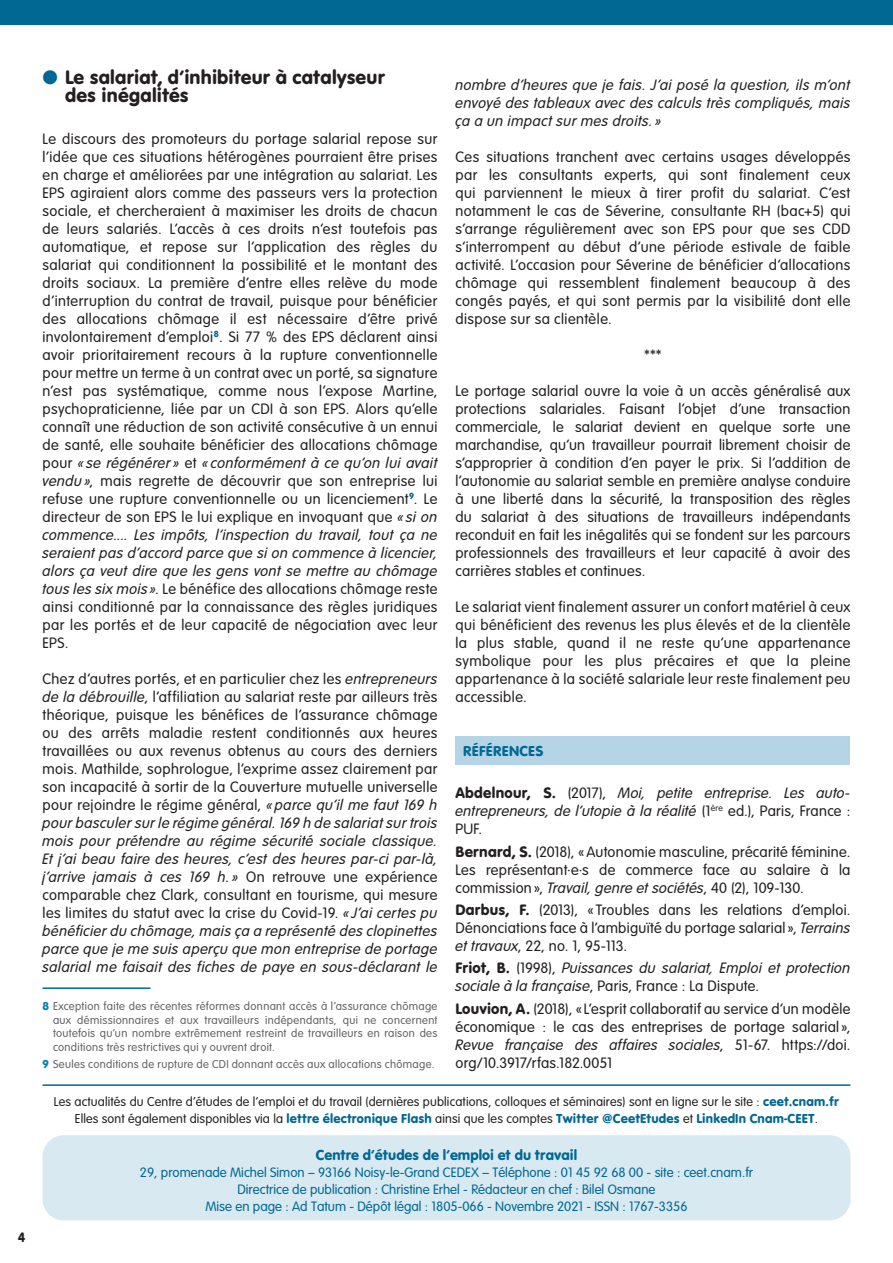
<style>
.page{position:relative;width:893px;height:1263px;background:#fff}
.page>*{position:absolute;margin:0;border:0;box-sizing:border-box;transform-origin:0 0}
.t1{font:20.25px/18px "VAG Rundschrift D Regular";letter-spacing:.005em;color:#231f20}
.t2{font:15.75px/18px "VAG Rundschrift D Light";letter-spacing:.02em;color:#231f20;text-align:justify}
.t3{font:italic 15.75px/18px "VAG Rundschrift D Light";letter-spacing:.02em;color:#231f20;text-align:justify}
.t4{font:15px "VAG Rundschrift D Regular";color:#006893}
.t5{font:14.25px "VAG Rundschrift D Light";color:#006893}
.t6{font:14.25px "VAG Rundschrift D Regular";color:#231f20}
.t7{font:13.5px "VAG Rundschrift D Light";letter-spacing:.01em;color:#231f20}
.t8{font:13.5px "VAG Rundschrift D Regular";letter-spacing:.01em;color:#006893}
.t9{font:12px/13.5px "VAG Rundschrift D Light";letter-spacing:.03em;color:#636366;text-align:justify}
.s1{color:#006893}
.s2{font-style:italic}
.s3{font-family:"VAG Rundschrift D Regular";color:#0183ab}
.s4{font-family:"VAG Rundschrift D Regular";font-style:normal}
.s5{font-style:normal}
.s6{font-family:"VAG Rundschrift D Regular"}
.s7{font-family:"VAG Rundschrift D Regular";color:#006893}
.s8{font-family:"VAG Rundschrift D Light";color:#231f20}
</style>
<div class="page">
<hr style="left:43px;top:987px;width:108px;height:2px;background:#006893">
<div style="left:455px;top:736px;width:395px;height:28px;background:#b5d4e5"></div>
<div style="left:0;top:0;width:893px;height:24px;background:#006893"></div>
<div style="left:43px;top:1135px;width:807px;height:85px;background:#d8e9f1;border-radius:21px"></div>
<hr style="left:43px;top:1084px;width:807px;height:2px;background:#006893">
<p class="t6" style="left:18px;top:1225px;width:9px">4</p>
<p class="t1" style="left:65px;top:65px;width:322px;text-indent:-23px"><span class="s1">●</span> Le salariat, d’inhibiteur à catalyseur des inégalités</p>
<p class="t2" style="left:43px;top:129px;width:396px">Le discours des promoteurs du portage salarial repose sur l’idée que ces situations hétérogènes pourraient être prises en charge et améliorées par une intégration au salariat. Les EPS agiraient alors comme des passeurs vers la protection sociale, et chercheraient à maximiser les droits de chacun de leurs salariés. L’accès à ces droits n’est toutefois pas automatique, et repose sur l’application des règles du salariat qui conditionnent la possibilité et le montant des droits sociaux. La première d’entre elles relève du mode d’interruption du contrat de travail, puisque pour bénéficier des allocations chômage il est nécessaire d’être privé involontairement d’emploi<sup>8</sup>. Si 77 % des EPS déclarent ainsi avoir prioritairement recours à la rupture conventionnelle pour mettre un terme à un contrat avec un porté, sa signature n’est pas systématique, comme nous l’expose Martine, psychopraticienne, liée par un CDI à son EPS. Alors qu’elle connaît une réduction de son activité consécutive à un ennui de santé, elle souhaite bénéficier des allocations chômage pour <span class="s2">« se régénérer»</span> et <span class="s2">« conformément à ce qu’on lui avait vendu »</span>, mais regrette de découvrir que son entreprise lui refuse une rupture conventionnelle ou un licenciement<sup>9</sup>. Le directeur de son EPS le lui explique en invoquant que <span class="s2">« si on commence.... Les impôts, l’inspection du travail, tout ça ne seraient pas d’accord parce que si on commence à licencier, alors ça veut dire que les gens vont se mettre au chômage tous les six mois »</span>. Le bénéfice des allocations chômage reste ainsi conditionné par la connaissance des règles juridiques par les portés et de leur capacité de négociation avec leur EPS.</p>
<p class="t2" style="left:43px;top:669px;width:396px">Chez d’autres portés, et en particulier chez les <span class="s2">entrepreneurs de la débrouille</span>, l’affiliation au salariat reste par ailleurs très théorique, puisque les bénéfices de l’assurance chômage ou des arrêts maladie restent conditionnés aux heures travaillées ou aux revenus obtenus au cours des derniers mois. Mathilde, sophrologue, l’exprime assez clairement par son incapacité à sortir de la Couverture mutuelle universelle pour rejoindre le régime général, <span class="s2">« parce qu’il me faut 169 h pour basculer sur le régime général. 169 h de salariat sur trois mois pour prétendre au régime sécurité sociale classique.<br>Et j’ai beau faire des heures, c’est des heures par-ci par-là, j’arrive jamais à ces 169 h.»</span> On retrouve une expérience comparable chez Clark, consultant en tourisme, qui mesure les limites du statut avec la crise du Covid-19. <span class="s2">«J’ai certes pu bénéficier du chômage, mais ça a représenté des clopinettes parce que je me suis aperçu que mon entreprise de portage salarial me faisait des fiches de paye en sous-déclarant le</span></p>
<p class="t9" style="left:53px;top:998px;width:386px;text-indent:-11px"><span class="s3">8</span> Exception faite des récentes réformes donnant accès à l’assurance chômage aux démissionnaires et aux travailleurs indépendants, qui ne concernent toutefois qu’un nombre extrêmement restreint de travailleurs en raison des conditions très restrictives qui y ouvrent droit.</p>
<p class="t9" style="left:43px;top:1057px;width:394px"><span class="s3">9</span> Seules conditions de rupture de CDI donnant accès aux allocations chômage.</p>
<p class="t3" style="left:455px;top:75px;width:396px">nombre d’heures que je fais. J’ai posé la question, ils m’ont envoyé des tableaux avec des calculs très compliqués, mais ça a un impact sur mes droits.»</p>
<p class="t2" style="left:455px;top:147px;width:396px">Ces situations tranchent avec certains usages développés par les consultants experts, qui sont finalement ceux qui parviennent le mieux à tirer profit du salariat. C’est notamment le cas de Séverine, consultante RH (bac+5) qui s’arrange régulièrement avec son EPS pour que ses CDD s’interrompent au début d’une période estivale de faible activité. L’occasion pour Séverine de bénéficier d’allocations chômage qui ressemblent finalement beaucoup à des congés payés, et qui sont permis par la visibilité dont elle dispose sur sa clientèle.</p>
<p class="t2" style="left:644px;top:345px;width:19px">***</p>
<p class="t2" style="left:455px;top:381px;width:396px">Le portage salarial ouvre la voie à un accès généralisé aux protections salariales. Faisant l’objet d’une transaction commerciale, le salariat devient en quelque sorte une marchandise, qu’un travailleur pourrait librement choisir de s’approprier à condition d’en payer le prix. Si l’addition de l’autonomie au salariat semble en première analyse conduire à une liberté dans la sécurité, la transposition des règles du salariat à des situations de travailleurs indépendants reconduit en fait les inégalités qui se fondent sur les parcours professionnels des travailleurs et leur capacité à avoir des carrières stables et continues.</p>
<p class="t2" style="left:455px;top:597px;width:396px">Le salariat vient finalement assurer un confort matériel à ceux qui bénéficient des revenus les plus élevés et de la clientèle la plus stable, quand il ne reste qu’une appartenance symbolique pour les plus précaires et que la pleine appartenance à la société salariale leur reste finalement peu accessible.</p>
<p class="t4" style="left:463px;top:738px;width:82px">RÉFÉRENCES</p>
<p class="t3" style="left:455px;top:783px;width:396px"><span class="s4">Abdelnour, S.</span> <span class="s5">(2017),</span> Moi, petite entreprise. Les auto&shy;entrepreneurs, de l’utopie à la réalité <span class="s5">(1</span><sup>ère</sup> <span class="s5">ed.), Paris, France :<br>PUF.</span></p>
<p class="t2" style="left:455px;top:841px;width:396px"><span class="s6">Bernard, S.</span> (2018), « Autonomie masculine, précarité féminine.<br>Les représentant·e·s de commerce face au salaire à la commission », <span class="s2">Travail, genre et sociétés</span>, 40 (2), 109-130.</p>
<p class="t2" style="left:455px;top:899px;width:396px"><span class="s6">Darbus, F.</span> (2013), « Troubles dans les relations d’emploi.<br>Dénonciations face à l’ambiguïté du portage salarial», <span class="s2">Terrains et travaux</span>, 22, no. 1, 95-113.</p>
<p class="t3" style="left:455px;top:958px;width:396px"><span class="s4">Friot, B.</span> <span class="s5">(1998),</span> Puissances du salariat, Emploi et protection sociale à la française<span class="s5">, Paris, France : La Dispute.</span></p>
<p class="t2" style="left:455px;top:998px;width:396px"><span class="s6">Louvion, A.</span> (2018), «L’esprit collaboratif au service d’un modèle économique : le cas des entreprises de portage salarial», <span class="s2">Revue française des affaires sociales</span>, 51-67. https://doi. org/10.3917/rfas.182.0051</p>
<p class="t7" style="left:54px;top:1092px;width:787px">Les actualités du Centre d’études de l’emploi et du travail (dernières publications, colloques et séminaires) sont en ligne sur le site : <span class="s7">ceet.cnam.fr</span></p>
<p class="t8" style="left:75px;top:1106px;width:745px"><span class="s8">Elles sont également disponibles via la</span> lettre électronique Flash <span class="s8">ainsi que les comptes</span> Twitter @CeetEtudes <span class="s8">et</span> LinkedIn Cnam-CEET<span class="s8">.</span></p>
<p class="t4" style="left:316px;top:1142px;width:263px">Centre d’études de l’emploi et du travail</p>
<p class="t5" style="left:140px;top:1161px;width:614px">29, promenade Michel Simon – 93166 Noisy-le-Grand CEDEX – Téléphone : 01 45 92 68 00 - site : ceet.cnam.fr</p>
<p class="t5" style="left:238px;top:1178px;width:419px">Directrice de publication : Christine Erhel - Rédacteur en chef : Bilel Osmane</p>
<p class="t5" style="left:205px;top:1195px;width:484px">Mise en page : Ad Tatum - Dépôt légal : 1805-066 - Novembre 2021 - ISSN : 1767-3356</p>
</div>
